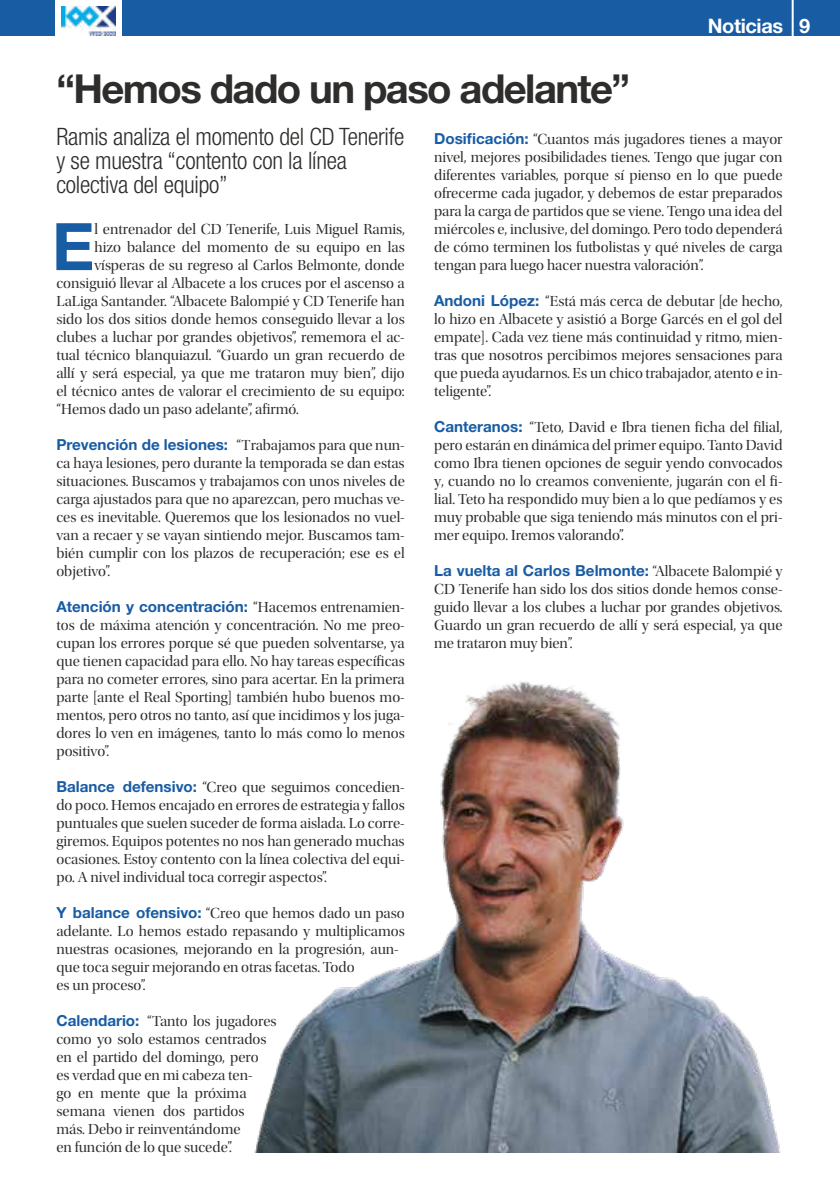
<style>
.page{position:relative;width:840px;height:1191px;background:#fff}
.page>*{position:absolute;margin:0;border:0;box-sizing:border-box;transform-origin:0 0}
.t1{font:700 65.6px "Helvetica Neue";color:#185ca4}
.t2{font:700 40px "Helvetica Neue";letter-spacing:-.04em;color:#2e2d2c}
.t3{font:300 condensed 24px/24px "Helvetica Neue";letter-spacing:-.01em;color:#2e2d2c}
.t4{font:700 20px "Helvetica Neue";letter-spacing:-.02em;color:#fff}
.t5{font:15.2px/18px "Utopia Std Disp";color:#2e2d2c;text-align:justify}
.t6{font:700 15.2px "Helvetica Neue";color:#185ca4}
.s1{font-family:"Helvetica Neue";font-weight:700;color:#185ca4}
.s2{font-family:"Utopia Std Disp";font-weight:400;color:#2e2d2c}
</style>
<div class="page">
<div style="left:0;top:0;width:839px;height:36px;background:#185ca4"></div>
<hr style="left:791px;top:0;width:2px;height:38px;background:#fff">
<div style="left:55px;top:0;width:67px;height:37px;background:#fff"></div>
<img style="left:62px;top:7px;width:53px;height:29px">
<img style="left:254px;top:681px;width:527px;height:471px">
<h3 class="t4" style="left:707px;top:14px;width:104px">Noticias 9</h3>
<h2 class="t2" style="left:56px;top:64px;width:574px">“Hemos dado un paso adelante”</h2>
<h3 class="t3" style="left:56px;top:124px;width:349px">Ramis analiza el momento del CD Tenerife y se muestra “contento con la línea colectiva del equipo”</h3>
<h1 class="t1" style="left:52px;top:206px;width:44px">E</h1>
<p class="t5" style="left:94px;top:220px;width:311px">l entrenador del CD Tenerife, Luis Miguel Ramis,</p>
<p class="t5" style="left:434px;top:130px;width:350px"><span class="s1">Dosificación:</span> “Cuantos más jugadores tienes a mayor nivel, mejores posibilidades tienes. Tengo que jugar con diferentes variables, porque sí pienso en lo que puede ofrecerme cada jugador, y debemos de estar preparados para la carga de partidos que se viene. Tengo una idea del miércoles e, inclusive, del domingo. Pero todo dependerá de cómo terminen los futbolistas y qué niveles de carga tengan para luego hacer nuestra valoración”.</p>
<p class="t5" style="left:434px;top:292px;width:350px"><span class="s1">Andoni López:</span> “Está más cerca de debutar [de hecho, lo hizo en Albacete y asistió a Borge Garcés en el gol del empate]. Cada vez tiene más continuidad y ritmo, mien&shy;tras que nosotros percibimos mejores sensaciones para que pueda ayudarnos. Es un chico trabajador, atento e in&shy;teligente”.</p>
<p class="t5" style="left:434px;top:418px;width:350px"><span class="s1">Canteranos:</span> “Teto, David e Ibra tienen ficha del filial, pero estarán en dinámica del primer equipo. Tanto David como Ibra tienen opciones de seguir yendo convocados y, cuando no lo creamos conveniente, jugarán con el fi&shy;lial. Teto ha respondido muy bien a lo que pedíamos y es muy probable que siga teniendo más minutos con el pri&shy;mer equipo. Iremos valorando”.</p>
<p class="t6" style="left:434px;top:561px;width:350px">La vuelta al Carlos Belmonte: <span class="s2">“Albacete Balompié y</span></p>
<p class="t5" style="left:434px;top:580px;width:350px">CD Tenerife han sido los dos sitios donde hemos conse&shy;guido llevar a los clubes a luchar por grandes objetivos.<br>Guardo un gran recuerdo de allí y será especial, ya que me trataron muy bien”.</p>
<p class="t5" style="left:94px;top:238px;width:312px">hizo balance del momento de su equipo en las</p>
<p class="t5" style="left:94px;top:256px;width:311px">vísperas de su regreso al Carlos Belmonte, donde</p>
<p class="t5" style="left:56px;top:274px;width:349px">consiguió llevar al Albacete a los cruces por el ascenso a</p>
<p class="t5" style="left:56px;top:292px;width:350px">LaLiga Santander. “Albacete Balompié y CD Tenerife han</p>
<p class="t5" style="left:56px;top:310px;width:350px">sido los dos sitios donde hemos conseguido llevar a los</p>
<p class="t5" style="left:56px;top:328px;width:349px">clubes a luchar por grandes objetivos”, rememora el ac-</p>
<p class="t5" style="left:56px;top:346px;width:350px">tual técnico blanquiazul. “Guardo un gran recuerdo de</p>
<p class="t5" style="left:56px;top:364px;width:350px">allí y será especial, ya que me trataron muy bien”, dijo</p>
<p class="t5" style="left:56px;top:382px;width:349px">el técnico antes de valorar el crecimiento de su equipo:</p>
<p class="t5" style="left:56px;top:400px;width:244px">“Hemos dado un paso adelante”, afirmó.</p>
<p class="t5" style="left:56px;top:436px;width:350px"><span class="s1">Prevención de lesiones:</span> “Trabajamos para que nun&shy;ca haya lesiones, pero durante la temporada se dan estas situaciones. Buscamos y trabajamos con unos niveles de carga ajustados para que no aparezcan, pero muchas ve&shy;ces es inevitable. Queremos que los lesionados no vuel&shy;van a recaer y se vayan sintiendo mejor. Buscamos tam&shy;bién cumplir con los plazos de recuperación; ese es el objetivo”.</p>
<p class="t6" style="left:56px;top:597px;width:350px">Atención y concentración: <span class="s2">“Hacemos entrenamien-</span></p>
<p class="t5" style="left:56px;top:616px;width:350px">tos de máxima atención y concentración. No me preo&shy;cupan los errores porque sé que pueden solventarse, ya que tienen capacidad para ello. No hay tareas específicas para no cometer errores, sino para acertar. En la primera parte [ante el Real Sporting] también hubo buenos mo&shy;mentos, pero otros no tanto, así que incidimos y los juga&shy;dores lo ven en imágenes, tanto lo más como lo menos positivo”.</p>
<p class="t5" style="left:56px;top:778px;width:350px"><span class="s1">Balance defensivo:</span> “Creo que seguimos concedien&shy;do poco. Hemos encajado en errores de estrategia y fallos puntuales que suelen suceder de forma aislada. Lo corre&shy;giremos. Equipos potentes no nos han generado muchas ocasiones. Estoy contento con la línea colectiva del equi&shy;po. A nivel individual toca corregir aspectos”.</p>
<p class="t5" style="left:56px;top:904px;width:350px;text-align:left"><span class="s1">Y balance ofensivo:</span> “Creo que hemos dado un paso adelante. Lo hemos estado repasando y multiplicamos nuestras ocasiones, mejorando en la progresión, aun&shy;que toca seguir mejorando en otras facetas. Todo<br>es un proceso”.</p>
<p class="t5" style="left:56px;top:1012px;width:222px;text-align:left"><span class="s1">Calendario:</span> “Tanto los jugadores como yo solo estamos centrados en el partido del domingo, pero<br>es verdad que en mi cabeza ten-<br>go en mente que la próxima semana vienen dos partidos más. Debo ir reinventándome<br>en función de lo que sucede”.</p>
</div>
